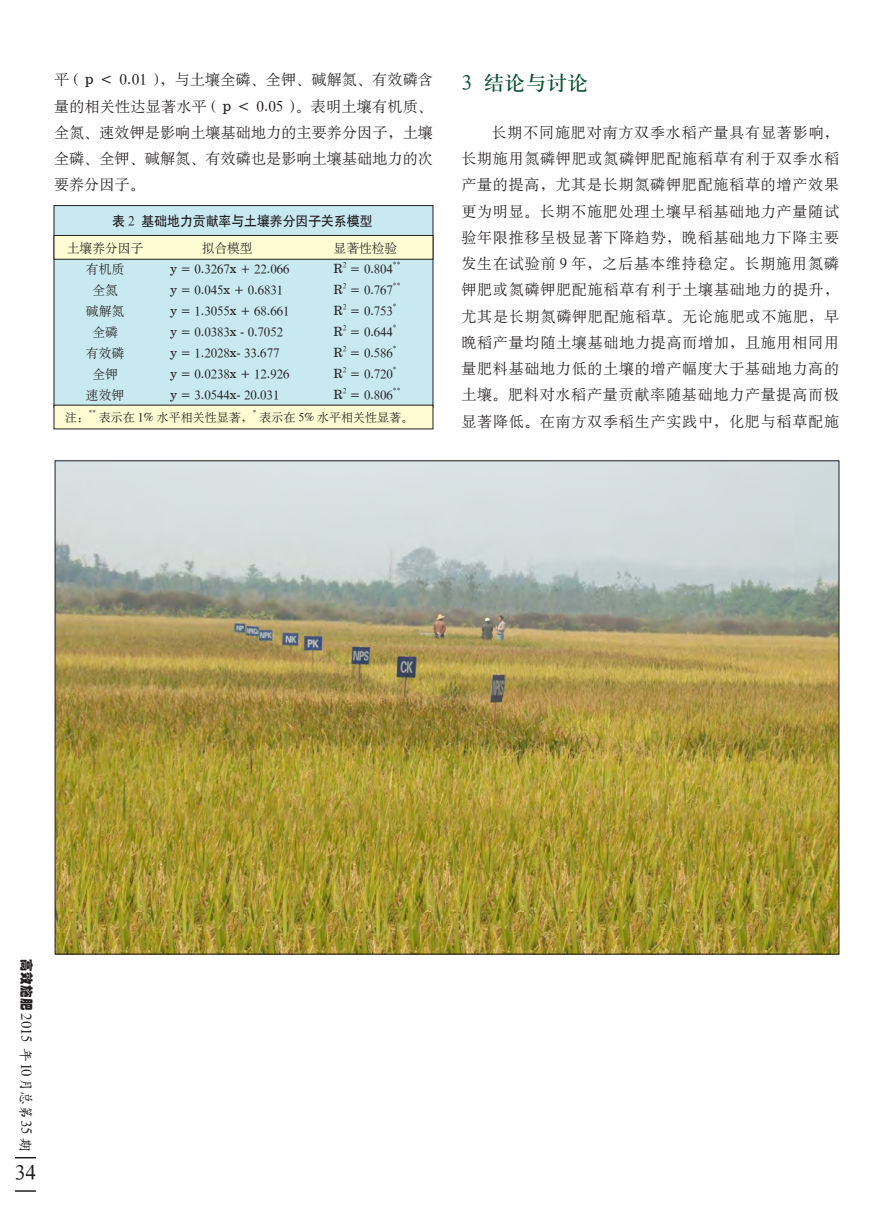
<style>
.page{position:relative;width:893px;height:1212px;background:#fff}
.page>*{position:absolute;margin:0;border:0;box-sizing:border-box;transform-origin:0 0}
._01{font:21px "H Ya 3 gj";color:#0b5332}
.t1{font:21px "H Ya 6 gj";color:#231f20}
.正文{font:15px/26.2px "H Ya 6 gj";letter-spacing:.03em;color:#231f20;text-align:justify}
.t2{font:14.7px "H Ya 6 gj";letter-spacing:.01em;color:#231f20}
.表头{font:13.5px "H Yb 1 gj";color:#231f20;scale:.95 1}
.表单{font:12.75px "H Ya 6 gj";color:#231f20}
.表单-2{font:12.75px "Century Schoolbook BT";color:#231f20}
.注{font:12px "H Ya 6 gj";color:#231f20}
.表单-3{font:7.5px "Century Schoolbook BT";color:#231f20}
.表单-4{font:7.5px "H Ya 6 gj";color:#231f20}
.注-2{font:7.05px "Century Schoolbook BT";color:#231f20}
.s1{font-family:"Century Schoolbook BT"}
.s2{font-family:"H Ya 6 gj"}
.s3{font-family:"H Yo 1 gj";font-size:13.5px}
.s4{font-family:"H Yc 1 gj"}
</style>
<div class="page">
<svg style="left:15px;top:1157px;width:21px;height:1px"></svg>
<hr style="left:15px;top:1190px;width:21px;height:2px;background:#231f20">
<img style="left:57px;top:462px;width:780px;height:490px">
<div style="left:54px;top:206px;width:379px;height:201px;background:#c8e9f0"></div>
<div style="left:54px;top:235px;width:379px;height:24px;background:#fffbd2"></div>
<div style="left:54px;top:235px;width:379px;height:25px;border:1px solid #231f20"></div>
<div style="left:54px;top:405px;width:379px;height:24px;background:#fffbd2"></div>
<p class="正文" style="left:54px;top:67px;width:380px">平 <span class="s1">( p &lt;</span> 0<span class="s1">.</span>01 <span class="s1">)</span>，与土壤全磷、全钾、碱解氮、有效磷含量的相关性达显著水平 <span class="s1">( p &lt;</span> 0<span class="s1">.</span>05 <span class="s1">)</span>。表明土壤有机质、全氮、速效钾是影响土壤基础地力的主要养分因子，土壤全磷、全钾、碱解氮、有效磷也是影响土壤基础地力的次要养分因子。</p>
<p class="_01" style="left:461px;top:72px;width:128px">3 结论与讨论</p>
<p class="正文" style="left:461px;top:119px;width:379px;text-indent:30px">长期不同施肥对南方双季水稻产量具有显著影响，长期施用氮磷钾肥或氮磷钾肥配施稻草有利于双季水稻产量的提高，尤其是长期氮磷钾肥配施稻草的增产效果更为明显。长期不施肥处理土壤早稻基础地力产量随试验年限推移呈极显著下降趋势，晚稻基础地力下降主要发生在试验前 9 年，之后基本维持稳定。长期施用氮磷钾肥或氮磷钾肥配施稻草有利于土壤基础地力的提升，尤其是长期氮磷钾肥配施稻草。无论施肥或不施肥，早晚稻产量均随土壤基础地力提高而增加，且施用相同用量肥料基础地力低的土壤的增产幅度大于基础地力高的土壤。肥料对水稻产量贡献率随基础地力产量提高而极显著降低。在南方双季稻生产实践中，化肥与稻草配施</p>
<p class="表头" style="left:112px;top:214px;width:275px">表 <span class="s2">2</span> 基础地力贡献率与土壤养分因子关系模型</p>
<p class="表单" style="left:67px;top:242px;width:78px">土壤养分因子</p>
<p class="表单" style="left:86px;top:263px;width:40px">有机质</p>
<p class="表单" style="left:92px;top:284px;width:27px">全氮</p>
<p class="表单" style="left:86px;top:305px;width:40px">碱解氮</p>
<p class="表单" style="left:92px;top:326px;width:27px">全磷</p>
<p class="表单" style="left:86px;top:347px;width:40px">有效磷</p>
<p class="表单" style="left:92px;top:368px;width:27px">全钾</p>
<p class="表单" style="left:86px;top:389px;width:40px">速效钾</p>
<p class="表单" style="left:202px;top:242px;width:52px">拟合模型</p>
<p class="表单" style="left:170px;top:263px;width:121px"><span class="s1">y =</span> 0<span class="s1">.</span>3267<span class="s1">x +</span> 22<span class="s1">.</span>066</p>
<p class="表单" style="left:170px;top:284px;width:114px"><span class="s1">y =</span> 0<span class="s1">.</span>045<span class="s1">x +</span> 0<span class="s1">.</span>6831</p>
<p class="表单" style="left:170px;top:305px;width:121px"><span class="s1">y =</span> 1<span class="s1">.</span>3055<span class="s1">x +</span> 68<span class="s1">.</span>661</p>
<p class="表单" style="left:170px;top:326px;width:114px"><span class="s1">y =</span> 0<span class="s1">.</span>0383<span class="s1">x -</span> 0<span class="s1">.</span>7052</p>
<p class="表单" style="left:170px;top:347px;width:111px"><span class="s1">y =</span> 1<span class="s1">.</span>2028<span class="s1">x-</span> 33<span class="s1">.</span>677</p>
<p class="表单" style="left:170px;top:368px;width:121px"><span class="s1">y =</span> 0<span class="s1">.</span>0238<span class="s1">x +</span> 12<span class="s1">.</span>926</p>
<p class="表单" style="left:170px;top:389px;width:111px"><span class="s1">y =</span> 3<span class="s1">.</span>0544<span class="s1">x-</span> 20<span class="s1">.</span>031</p>
<p class="表单" style="left:334px;top:242px;width:65px">显著性检验</p>
<p class="表单-2" style="left:334px;top:261px;width:11px">R</p>
<p class="表单-4" style="left:343px;top:261px;width:5px">2</p>
<p class="表单" style="left:350px;top:263px;width:45px"><span class="s1">=</span> 0<span class="s1">.</span>804</p>
<p class="表单-3" style="left:393px;top:260px;width:9px">**</p>
<p class="表单-3" style="left:393px;top:281px;width:9px">**</p>
<p class="表单-2" style="left:334px;top:282px;width:11px">R</p>
<p class="表单-4" style="left:343px;top:282px;width:5px">2</p>
<p class="表单" style="left:350px;top:284px;width:45px"><span class="s1">=</span> 0<span class="s1">.</span>767</p>
<p class="表单-3" style="left:393px;top:302px;width:5px">*</p>
<p class="表单-2" style="left:334px;top:303px;width:11px">R</p>
<p class="表单-4" style="left:343px;top:303px;width:5px">2</p>
<p class="表单" style="left:350px;top:305px;width:45px"><span class="s1">=</span> 0<span class="s1">.</span>753</p>
<p class="表单-3" style="left:393px;top:323px;width:5px">*</p>
<p class="表单-2" style="left:334px;top:324px;width:11px">R</p>
<p class="表单-4" style="left:343px;top:324px;width:5px">2</p>
<p class="表单" style="left:350px;top:326px;width:45px"><span class="s1">=</span> 0<span class="s1">.</span>644</p>
<p class="表单-3" style="left:393px;top:344px;width:5px">*</p>
<p class="表单-2" style="left:334px;top:345px;width:11px">R</p>
<p class="表单-4" style="left:343px;top:345px;width:5px">2</p>
<p class="表单" style="left:350px;top:347px;width:45px"><span class="s1">=</span> 0<span class="s1">.</span>586</p>
<p class="表单-3" style="left:393px;top:365px;width:5px">*</p>
<p class="表单-2" style="left:334px;top:366px;width:11px">R</p>
<p class="表单-4" style="left:343px;top:366px;width:5px">2</p>
<p class="表单" style="left:350px;top:368px;width:45px"><span class="s1">=</span> 0<span class="s1">.</span>720</p>
<p class="表单-3" style="left:393px;top:386px;width:9px">**</p>
<p class="表单-2" style="left:334px;top:387px;width:11px">R</p>
<p class="表单-4" style="left:343px;top:387px;width:5px">2</p>
<p class="表单" style="left:350px;top:389px;width:45px"><span class="s1">=</span> 0<span class="s1">.</span>806</p>
<p class="注" style="left:65px;top:411px;width:25px">注：</p>
<p class="注-2" style="left:89px;top:408px;width:8px">**</p>
<p class="注" style="left:99px;top:411px;width:155px">表示在 1<span class="s1">%</span> 水平相关性显著，</p>
<p class="注-2" style="left:253px;top:408px;width:5px">*</p>
<p class="注" style="left:259px;top:411px;width:155px">表示在 5<span class="s1">%</span> 水平相关性显著。</p>
<p class="t2" style="left:34px;top:959px;width:194px;rotate:90deg"><span class="s3">高效施肥</span> 2015 <span class="s4">年 月总第</span>35 <span class="s4">期</span></p>
<p class="t2" style="left:34px;top:1063px;width:15px;rotate:90deg">10</p>
<h1 class="t1" style="left:15px;top:1162px;width:23px">34</h1>
</div>
